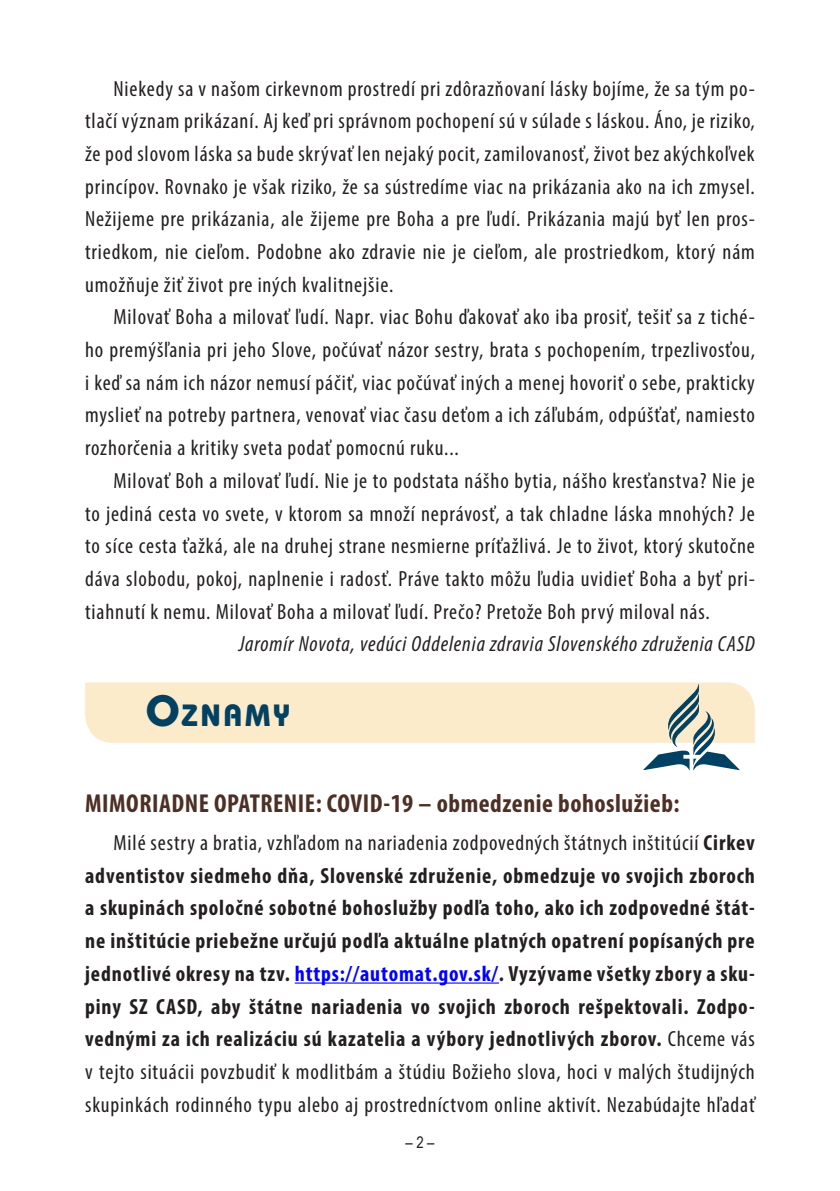
<style>
.page{position:relative;width:840px;height:1191px;background:#fff}
.page>*{position:absolute;margin:0;border:0;box-sizing:border-box;transform-origin:0 0}
.t1{font:700 32.2px "Bauhaus Itc TEE";letter-spacing:.055em;color:#024161}
.Nadpis_maly{font:700 condensed 26px "Myriad Pro";letter-spacing:.02em;color:#4d3025}
.Zakladny{font:condensed 22px/32.6px "Myriad Pro";letter-spacing:.04em;color:#231f20;text-align:justify}
.Zakladny-2{font:700 condensed 22px/32.6px "Myriad Pro";letter-spacing:.04em;color:#231f20;text-align:justify}
.Podpis{font:italic condensed 22px "Myriad Pro";letter-spacing:.04em;color:#231f20}
.t2{font:16px "Arial Narrow";color:#231f20}
.s1{font-size:46px}
.s2{font-weight:400}
.s3{color:#00f}
</style>
<div class="page">
<hr style="left:294px;top:982px;width:204px;height:1px;background:#00f">
<div style="left:85px;top:682px;width:669px;height:61px;background:#fcebcb"></div>
<svg style="left:643px;top:684px;width:96px;height:86px"></svg>
<p class="Zakladny" style="left:85px;top:72px;width:671px;text-indent:28px">Niekedy sa v našom cirkevnom prostredí pri zdôrazňovaní lásky bojíme, že sa tým po&shy;tlačí význam prikázaní. Aj keď pri správnom pochopení sú v súlade s láskou. Áno, je riziko, že pod slovom láska sa bude skrývať len nejaký pocit, zamilovanosť, život bez akýchkoľvek princípov. Rovnako je však riziko, že sa sústredíme viac na prikázania ako na ich zmysel.<br>Nežijeme pre prikázania, ale žijeme pre Boha a pre ľudí. Prikázania majú byť len pros&shy;triedkom, nie cieľom. Podobne ako zdravie nie je cieľom, ale prostriedkom, ktorý nám umožňuje žiť život pre iných kvalitnejšie.</p>
<p class="Zakladny" style="left:85px;top:300px;width:671px;text-indent:28px">Milovať Boha a milovať ľudí. Napr. viac Bohu ďakovať ako iba prosiť, tešiť sa z tiché&shy;ho premýšľania pri jeho Slove, počúvať názor sestry, brata s pochopením, trpezlivosťou, i keď sa nám ich názor nemusí páčiť, viac počúvať iných a menej hovoriť o sebe, prakticky myslieť na potreby partnera, venovať viac času deťom a ich záľubám, odpúšťať, namiesto rozhorčenia a kritiky sveta podať pomocnú ruku...</p>
<p class="Zakladny" style="left:85px;top:464px;width:671px;text-indent:28px">Milovať Boh a milovať ľudí. Nie je to podstata nášho bytia, nášho kresťanstva? Nie je to jediná cesta vo svete, v ktorom sa množí neprávosť, a tak chladne láska mnohých? Je to síce cesta ťažká, ale na druhej strane nesmierne príťažlivá. Je to život, ktorý skutočne dáva slobodu, pokoj, naplnenie i radosť. Práve takto môžu ľudia uvidieť Boha a byť pri&shy;tiahnutí k nemu. Milovať Boha a milovať ľudí. Prečo? Pretože Boh prvý miloval nás.</p>
<p class="Podpis" style="left:239px;top:630px;width:517px">Jaromír Novota, vedúci Oddelenia zdravia Slovenského združenia CASD</p>
<p class="t1" style="left:146px;top:695px;width:146px"><span class="s1">O</span>ZNAMY</p>
<p class="Nadpis_maly" style="left:85px;top:787px;width:595px">MIMORIADNE OPATRENIE: COVID-19 – obmedzenie bohoslužieb:</p>
<p class="Zakladny-2" style="left:85px;top:826px;width:671px;text-indent:28px"><span class="s2">Milé sestry a bratia, vzhľadom na nariadenia zodpovedných štátnych inštitúcií</span> Cirkev adventistov siedmeho dňa, Slovenské združenie, obmedzuje vo svojich zboroch a skupinách spoločné sobotné bohoslužby podľa toho, ako ich zodpovedné štát&shy;ne inštitúcie priebežne určujú podľa aktuálne platných opatrení popísaných pre jednotlivé okresy na tzv. <span class="s3">https://automat.gov.sk/</span>. Vyzývame všetky zbory a sku&shy;piny SZ CASD, aby štátne nariadenia vo svojich zboroch rešpektovali. Zodpo&shy;vednými za ich realizáciu sú kazatelia a výbory jednotlivých zborov. <span class="s2">Chceme vás v tejto situácii povzbudiť k modlitbám a štúdiu Božieho slova, hoci v malých študijných skupinkách rodinného typu alebo aj prostredníctvom online aktivít. Nezabúdajte hľadať</span></p>
<p class="t2" style="left:405px;top:1130px;width:31px">– 2 –</p>
</div>
